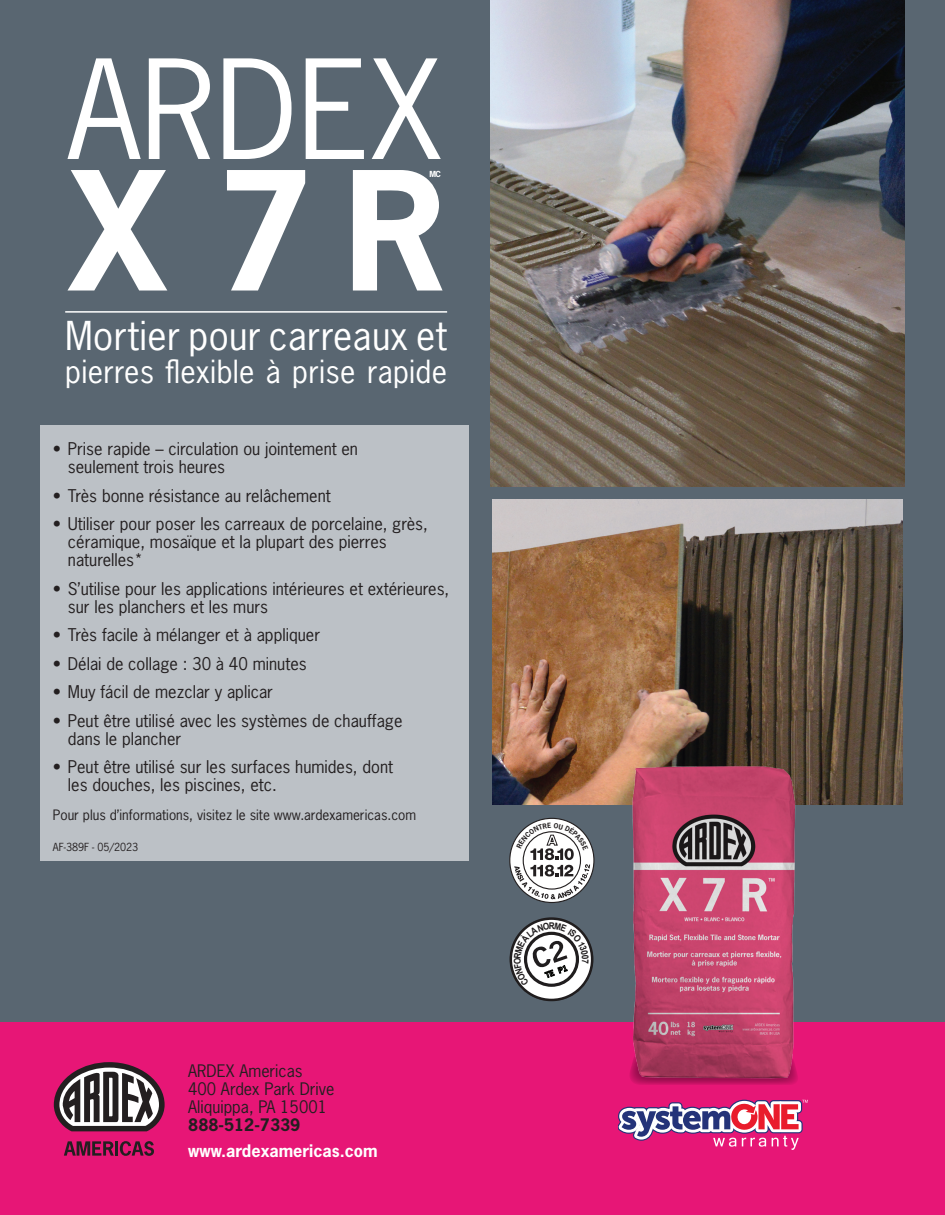
<style>
.page{position:relative;width:945px;height:1215px;background:#fff}
.page>*{position:absolute;margin:0;border:0;box-sizing:border-box;transform-origin:0 0}
.t1{font:700 154.8px "News Gothic Std";color:#fff}
.t2{font:37.5px "News Gothic Std";letter-spacing:.01em;color:#fff}
.t3{font:30px "News Gothic Std";letter-spacing:.01em;color:#fff}
.t4{font:16.5px/18px "News Gothic Std";color:#231f20}
.t5{font:16.2px/17.9px "News Gothic Std";color:#231f20}
.t6{font:700 16.2px "News Gothic Std";color:#fff}
.t7{font:700 16.2px "News Gothic Std";color:#231f20}
.t8{font:13.5px "News Gothic Std";color:#231f20}
.t9{font:10.5px "News Gothic Std";color:#231f20}
.t10{font:700 7.8px "News Gothic Std";color:#fff}
</style>
<div class="page">
<div style="left:1px;top:0;width:944px;height:1022px;background:#596671"></div>
<img style="left:493px;top:500px;width:409px;height:305px">
<img style="left:491px;top:0;width:413px;height:487px">
<div style="left:40px;top:425px;width:429px;height:435px;background:#bcc1c6"></div>
<div style="left:0;top:1022px;width:945px;height:193px;background:#e71676"></div>
<svg style="left:54px;top:1062px;width:111px;height:69px"></svg>
<svg style="left:64px;top:1141px;width:50px;height:15px"></svg>
<hr style="left:115px;top:1141px;width:3px;height:15px;background:#231f20">
<svg style="left:120px;top:1141px;width:34px;height:15px"></svg>
<hr style="left:65px;top:311px;width:382px;height:2px;background:#fff">
<svg style="left:67px;top:58px;width:374px;height:101px"></svg>
<svg style="left:635px;top:1083px;width:159px;height:2px"></svg>
<img style="left:618px;top:761px;width:190px;height:322px">
<svg style="left:509px;top:818px;width:86px;height:85px"></svg>
<svg style="left:618px;top:1099px;width:190px;height:51px"></svg>
<svg style="left:510px;top:917px;width:83px;height:84px"></svg>
<svg style="left:514px;top:823px;width:76px;height:76px;background:#c2c3c4"></svg>
<h1 class="t1" style="left:67px;top:130px;width:381px">X 7R</h1>
<p class="t10" style="left:430px;top:169px;width:13px">MC</p>
<h2 class="t2" style="left:65px;top:312px;width:383px">Mortier pour carreaux et</h2>
<h3 class="t3" style="left:65px;top:352px;width:383px">pierres flexible à prise rapide</h3>
<p class="t4" style="left:68px;top:440px;width:292px;text-indent:-15px">• Prise rapide – circulation ou jointement en seulement trois heures</p>
<p class="t4" style="left:53px;top:486px;width:279px">• Très bonne résistance au relâchement</p>
<p class="t4" style="left:68px;top:515px;width:361px;text-indent:-15px">• Utiliser pour poser les carreaux de porcelaine, grès, céramique, mosaïque et la plupart des pierres naturelles*</p>
<p class="t4" style="left:68px;top:579px;width:383px;text-indent:-15px">• S’utilise pour les applications intérieures et extérieures, sur les planchers et les murs</p>
<p class="t4" style="left:53px;top:626px;width:269px">• Très facile à mélanger et à appliquer</p>
<p class="t4" style="left:53px;top:654px;width:255px">• Délai de collage : 30 à 40 minutes</p>
<p class="t4" style="left:53px;top:683px;width:222px">• Muy fácil de mezclar y aplicar</p>
<p class="t4" style="left:68px;top:711px;width:336px;text-indent:-15px">• Peut être utilisé avec les systèmes de chauffage dans le plancher</p>
<p class="t4" style="left:68px;top:758px;width:327px;text-indent:-15px">• Peut être utilisé sur les surfaces humides, dont les douches, les piscines, etc.</p>
<p class="t8" style="left:53px;top:806px;width:365px">Pour plus d’informations, visitez le site www.ardexamericas.com</p>
<p class="t9" style="left:53px;top:840px;width:87px">AF-389F - 05/2023</p>
<p class="t5" style="left:188px;top:1062px;width:148px">ARDEX Americas<br>400 Ardex Park Drive<br>Aliquippa, PA 15001</p>
<p class="t7" style="left:188px;top:1114px;width:114px">888-512-7339</p>
<p class="t6" style="left:188px;top:1140px;width:191px">www.ardexamericas.com</p>
</div>
